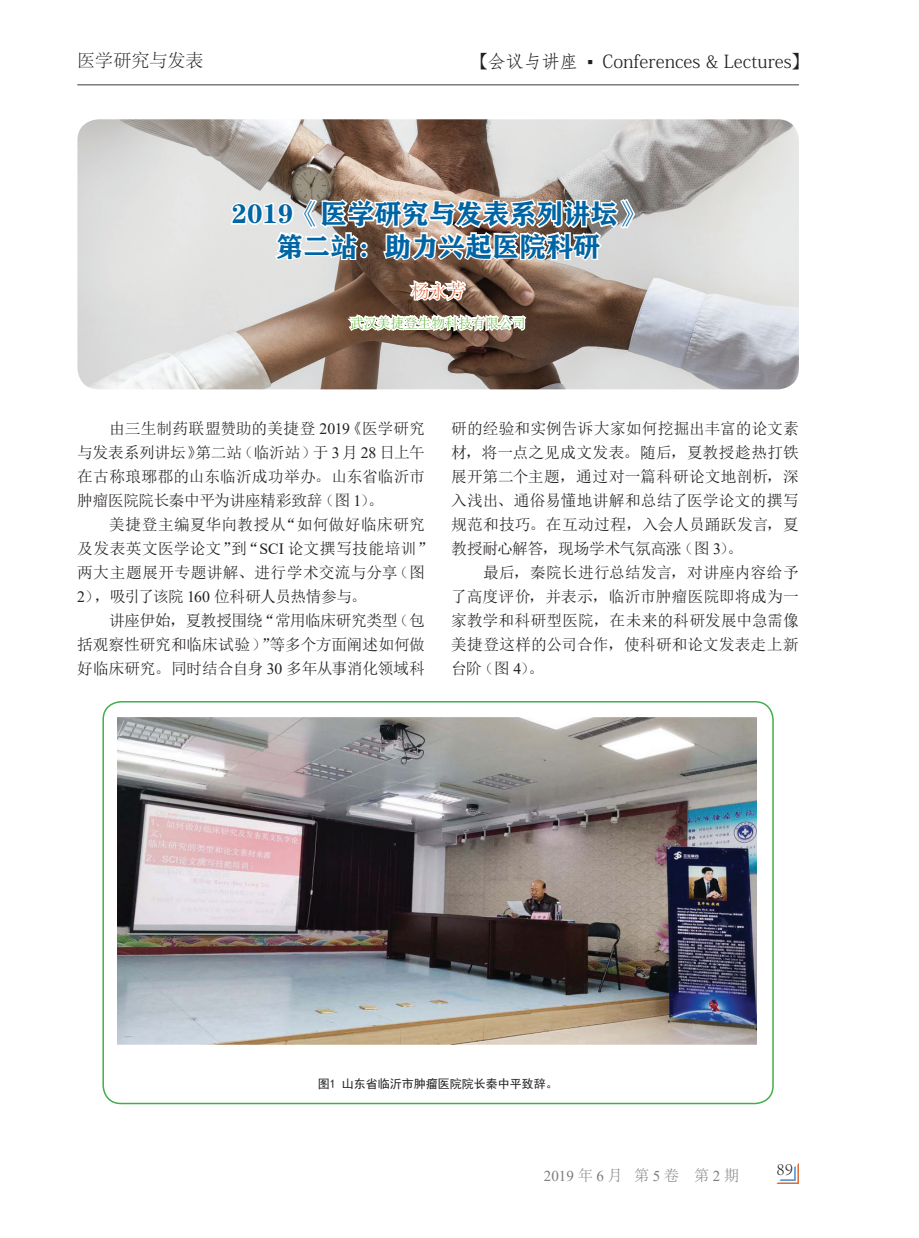
<style>
.page{position:relative;width:919px;height:1238px;background:#fff}
.page>*{position:absolute;margin:0;border:0;box-sizing:border-box;transform-origin:0 0}
.t1{font:27px/32.4px "FZCHSJW GB1 0";color:#0065a4;text-align:center}
.t2{font:18px "Adobe Fangsong Std";color:#231f20}
.t3{font:300 18px "Adobe Song Std";color:#231f20}
.t4{font:300 18px "Adobe Song Std";color:#e06836}
.t5{font:15.75px/24px "N Sim Sun";color:#231f20;text-align:justify}
.t6{font:15px "Times New Roman";color:#7c7c80}
.t7{font:13.5px "N Sim Sun";color:#6bba45}
.t8{font:12px "Sim Hei";color:#231f20}
.s1{font-family:"Arial"}
.s2{font-family:"Times New Roman"}
.s3{font-family:"Adobe Song Std";font-weight:300}
</style>
<div class="page">
<hr style="left:77px;top:84px;width:721px;height:1px;background:#7c7c80">
<svg style="left:777px;top:1164px;width:21px;height:19px"></svg>
<img style="left:77px;top:119px;width:721px;height:270px">
<svg style="left:229px;top:159px;width:407px;height:231px"></svg>
<img style="left:118px;top:717px;width:638px;height:327px">
<div style="left:102px;top:701px;width:671px;height:403px;border:2px solid #40ae49;border-radius:18px"></div>
<p class="t3" style="left:77px;top:51px;width:127px">医学研究与发表</p>
<p class="t2" style="left:470px;top:50px;width:341px">【会议与讲座 <span class="s1">▪</span> Conferences &amp; Lectures】</p>
<h1 class="t1" style="left:232px;top:198px;width:414px">2019《医学研究与发表系列讲坛》第二站：助力兴起医院科研</h1>
<p class="t4" style="left:411px;top:281px;width:55px">杨永芳</p>
<p class="t7" style="left:350px;top:316px;width:177px">武汉美捷登生物科技有限公司</p>
<p class="t5" style="left:77px;top:416px;width:349px;text-indent:32px">由三生制药联盟赞助的美捷登 <span class="s2">2019</span>《医学研究与发表系列讲坛》第二站（临沂站）于 <span class="s2">3</span> 月 <span class="s2">28</span> 日上午在古称琅琊郡的山东临沂成功举办。山东省临沂市肿瘤医院院长秦中平为讲座精彩致辞（图 <span class="s2">1</span>）。</p>
<p class="t5" style="left:77px;top:512px;width:357px;text-align:left;text-indent:32px">美捷登主编夏华向教授从“如何做好临床研究及发表英文医学论文”到“<span class="s2">SCI</span> 论文撰写技能培训”两大主题展开专题讲解、进行学术交流与分享（图<br><span class="s2">2</span>），吸引了该院 <span class="s2">160</span> 位科研人员热情参与。</p>
<p class="t5" style="left:77px;top:608px;width:349px;text-indent:32px">讲座伊始，夏教授围绕“常用临床研究类型（包括观察性研究和临床试验）”等多个方面阐述如何做好临床研究。同时结合自身 <span class="s2">30</span> 多年从事消化领域科</p>
<p class="t5" style="left:451px;top:416px;width:349px">研的经验和实例告诉大家如何挖掘出丰富的论文素材，将一点之见成文发表。随后，夏教授趁热打铁展开第二个主题，通过对一篇科研论文地剖析，深入浅出、通俗易懂地讲解和总结了医学论文的撰写规范和技巧。在互动过程，入会人员踊跃发言，夏教授耐心解答，现场学术气氛高涨（图 <span class="s2">3</span>）。</p>
<p class="t5" style="left:451px;top:560px;width:349px;text-indent:32px">最后，秦院长进行总结发言，对讲座内容给予了高度评价，并表示，临沂市肿瘤医院即将成为一家教学和科研型医院，在未来的科研发展中急需像美捷登这样的公司合作，使科研和论文发表走上新台阶（图 <span class="s2">4</span>）。</p>
<p class="t8" style="left:318px;top:1077px;width:242px">图1 山东省临沂市肿瘤医院院长秦中平致辞。</p>
<p class="t6" style="left:544px;top:1165px;width:196px">2019<span class="s3">年</span>6<span class="s3">月 第</span>5<span class="s3">卷 第</span>2<span class="s3">期</span></p>
<p class="t3" style="left:776px;top:1158px;width:18px">89</p>
</div>
